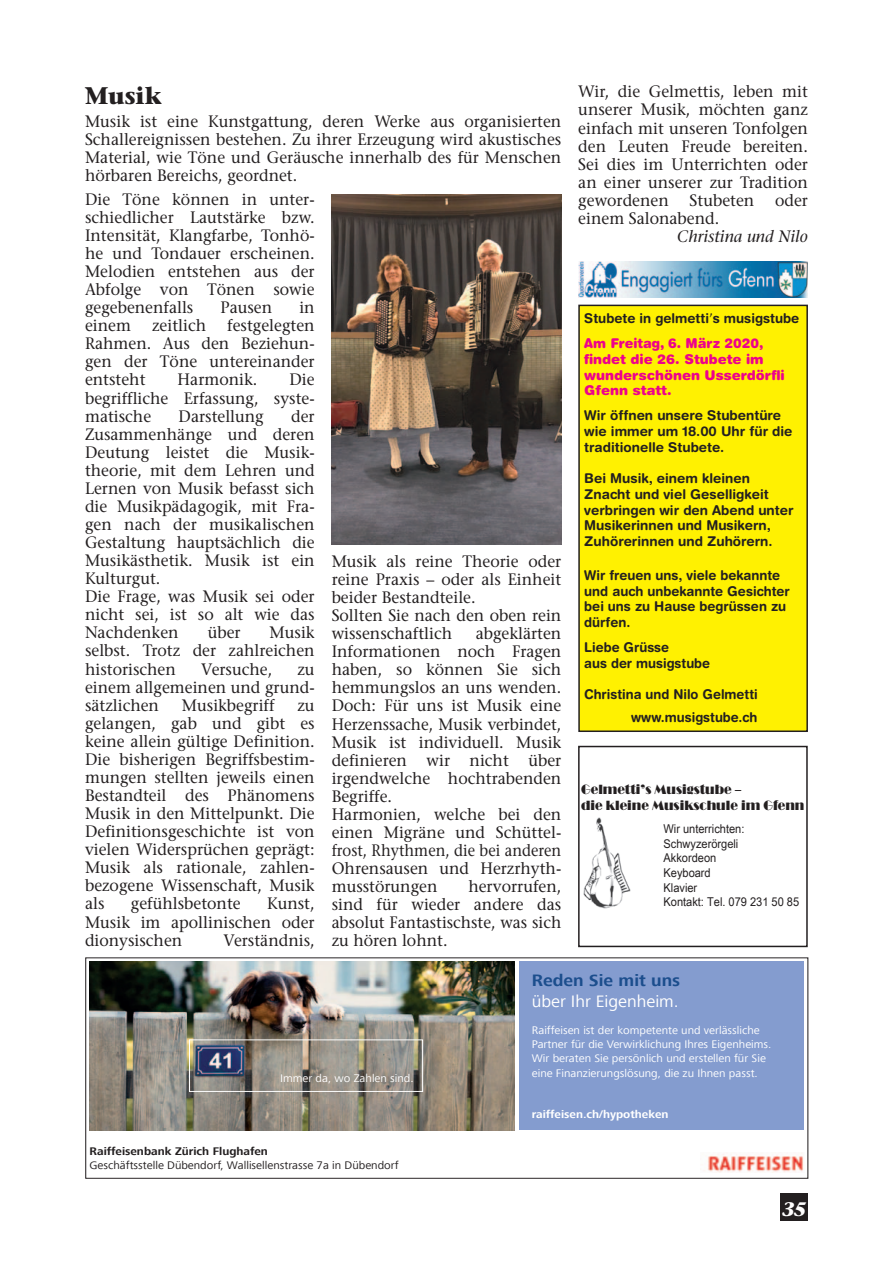
<style>
.page{position:relative;width:893px;height:1263px;background:#fff}
.page>*{position:absolute;margin:0;border:0;box-sizing:border-box;transform-origin:0 0}
.t1{font:700 24px "Stone Serif ITC";color:#231f20}
.t2{font:italic 700 19.5px "Stone Serif LT";color:#fff}
.t3{font:16.95px "Frutiger Next Com";color:#fff;scale:1.06 1}
.t4{font:700 16.95px "Frutiger Next Com";color:#1c4e8d;scale:1.06 1}
.t5{font:16.5px/18px "Stone Serif LT";color:#231f20;text-align:justify;scale:.96 1}
.t6{font:italic 16.5px "Stone Serif LT";color:#231f20}
.t7{font:13.95px/16px "Broadway";color:#231f20;scale:.91 1}
.t8{font:700 13.5px/15.8px "Helvetica Rounded LT Std";color:#231f20}
.t9{font:700 13.5px/15.8px "Helvetica Rounded LT Std";color:#231f20;scale:.96 1}
.t10{font:900 13.5px/15.8px "Helvetica Rounded LT Std";color:#ed028c}
.t11{font:12.15px/14.5px "Arial Unicode MS";color:#231f20;scale:.91 1}
.t12{font:12.15px "Arial";color:#231f20;scale:.91 1}
.t13{font:11.4px/14.2px "Frutiger Next Com";color:#fff;scale:1.06 1}
.t14{font:11.4px "Frutiger Next Com";color:#231f20;scale:1.06 1}
.t15{font:700 11.4px "Frutiger Next Com";color:#231f20;scale:1.06 1}
.t16{font:700 11.4px "Frutiger Next Com";color:#fff;scale:1.06 1}
.s1{font-family:"Stone Serif LT";font-weight:400}
.s2{font-weight:900;color:#ed028c}
.s3{font-family:"Calibri"}
</style>
<div class="page">
<div style="left:780px;top:1193px;width:28px;height:27px;background:#231f20"></div>
<div style="left:578px;top:305px;width:230px;height:427px;background:#fff101;border:2px solid #231f20"></div>
<img style="left:332px;top:194px;width:229px;height:350px">
<svg style="left:85px;top:957px;width:723px;height:221px"></svg>
<img style="left:700px;top:1152px;width:104px;height:20px">
<img style="left:90px;top:961px;width:425px;height:169px">
<div style="left:519px;top:961px;width:285px;height:169px;background:#849ccf"></div>
<div style="left:189px;top:1039px;width:234px;height:53px;border:1px solid #fff"></div>
<img style="left:578px;top:262px;width:230px;height:36px">
<div style="left:578px;top:746px;width:230px;height:201px;border:2px solid #231f20"></div>
<svg style="left:580px;top:781px;width:228px;height:133px"></svg>
<div style="left:580px;top:818px;width:62px;height:96px;background:#fff"></div>
<img style="left:583px;top:818px;width:48px;height:91px">
<p class="t5" style="left:578px;top:83px;width:241px">Wir, die Gelmettis, leben mit unserer Musik, möchten ganz einfach mit unseren Tonfolgen den Leuten Freude bereiten.<br>Sei dies im Unterrichten oder an einer unserer zur Tradition gewordenen</p>
<h1 class="t1" style="left:85px;top:80px;width:78px">Musik</h1>
<p class="t5" style="left:85px;top:112px;width:498px">Musik ist eine Kunstgattung, deren Werke aus organisierten Schallereignissen bestehen. Zu ihrer Erzeugung wird akustisches Material, wie Töne und Geräusche innerhalb des für Menschen hörbaren Bereichs, geordnet.</p>
<p class="t5" style="left:85px;top:190px;width:241px">Die Töne können in unter&shy;schiedlicher Lautstärke bzw.<br>Intensität, Klangfarbe, Tonhö&shy;he und Tondauer erscheinen.<br>Melodien entstehen aus der Abfolge von Tönen sowie gegebenenfalls</p>
<p class="t5" style="left:690px;top:191px;width:69px">Stubeten</p>
<p class="t5" style="left:775px;top:191px;width:36px">oder</p>
<p class="t5" style="left:578px;top:209px;width:148px">einem Salonabend.</p>
<p class="t6" style="left:677px;top:227px;width:132px">Christina und Nilo</p>
<p class="t5" style="left:221px;top:298px;width:55px">Pausen</p>
<p class="t5" style="left:299px;top:298px;width:17px">in</p>
<p class="t8" style="left:584px;top:306px;width:217px;line-height:24.8px">Stubete in gelmetti<span class="s1">’</span>s musigstube<br><span class="s2">Am Freitag, 6. März 2020,</span></p>
<p class="t10" style="left:584px;top:351px;width:202px">findet die 26. Stubete im wunderschönen Usserdörfli<br>Gfenn statt.</p>
<p class="t8" style="left:584px;top:407px;width:210px">Wir öffnen unsere Stubentüre wie immer um 18.00 Uhr für die traditionelle Stubete.</p>
<p class="t8" style="left:584px;top:470px;width:211px">Bei Musik, einem kleinen<br>Znacht und viel Geselligkeit verbringen wir den Abend unter<br>Musikerinnen und Musikern,<br>Zuhörerinnen und Zuhörern.</p>
<p class="t8" style="left:584px;top:567px;width:207px">Wir freuen uns, viele bekannte und auch unbekannte Gesichter bei uns zu Hause begrüssen zu dürfen.</p>
<p class="t9" style="left:584px;top:639px;width:133px">Liebe Grüsse<br>aus der musigstube</p>
<p class="t9" style="left:584px;top:682px;width:182px;line-height:23.2px;text-align:right">Christina und Nilo Gelmetti www.musigstube.ch</p>
<p class="t5" style="left:85px;top:316px;width:241px;text-indent:142px">festgelegten Rahmen. Aus den Beziehun&shy;gen der Töne untereinander entsteht</p>
<p class="t5" style="left:85px;top:316px;width:49px">einem</p>
<p class="t5" style="left:152px;top:316px;width:58px">zeitlich</p>
<p class="t5" style="left:178px;top:371px;width:85px">Harmonik.</p>
<p class="t5" style="left:85px;top:371px;width:241px;text-indent:204px">Die begriffliche Erfassung, syste&shy;matische</p>
<p class="t5" style="left:85px;top:407px;width:241px;text-align:left;text-indent:206px">der<br>Zusammenhänge und deren<br>Deutung leistet die Musik&shy;theorie, mit dem Lehren und<br>Lernen von Musik befasst sich die Musikpädagogik, mit Fra&shy;gen nach der musikalischen<br>Gestaltung hauptsächlich die<br>Musikästhetik. Musik ist ein<br>Kulturgut.<br>Die Frage, was Musik sei oder nicht sei, ist so alt wie das<br>Nachdenken</p>
<p class="t5" style="left:179px;top:407px;width:90px">Darstellung</p>
<p class="t5" style="left:332px;top:552px;width:241px;text-align:left">Musik als reine Theorie oder reine Praxis – oder als Einheit beider Bestandteile.<br>Sollten Sie nach den oben rein wissenschaftlich</p>
<p class="t5" style="left:85px;top:624px;width:241px;text-indent:185px">Musik selbst. Trotz der zahlreichen historischen</p>
<p class="t5" style="left:208px;top:624px;width:36px">über</p>
<p class="t5" style="left:332px;top:624px;width:241px;text-align:left;text-indent:144px">abgeklärten<br>Informationen noch Fragen haben, so können Sie sich hemmungslos an uns wenden.<br>Doch: Für uns ist Musik eine<br>Herzenssache, Musik verbindet,<br>Musik ist individuell. Musik definieren wir nicht über irgendwelche hochtrabenden<br>Begriffe.<br>Harmonien, welche bei den einen Migräne und Schüttel&shy;frost, Rhythmen, die bei anderen<br>Ohrensausen und Herzrhyth&shy;musstörungen</p>
<p class="t5" style="left:201px;top:660px;width:76px">Versuche,</p>
<p class="t5" style="left:85px;top:660px;width:241px;text-indent:212px">zu einem allgemeinen und grund&shy;sätzlichen</p>
<p class="t5" style="left:182px;top:696px;width:98px">Musikbegriff</p>
<p class="t5" style="left:85px;top:696px;width:241px;text-indent:212px">zu gelangen, gab und gibt es keine allein gültige Definition.<br>Die bisherigen Begriffsbestim&shy;mungen stellten jeweils einen Bestandteil des Phänomens Musik in den Mittelpunkt. Die Definitionsgeschichte ist von vielen Widersprüchen geprägt:<br>Musik als rationale, zahlen&shy;bezogene Wissenschaft, Musik als</p>
<p class="t7" style="left:581px;top:781px;width:247px">Gelmetti’s Musigstube <span class="s3">̶<br></span>die kleine Musikschule im Gfenn</p>
<p class="t11" style="left:663px;top:821px;width:91px">Wir unterrichten:</p>
<p class="t12" style="left:663px;top:836px;width:84px">Schwyzerörgeli</p>
<p class="t11" style="left:663px;top:851px;width:151px">Akkordeon<br>Keyboard<br>Klavier<br>Kontakt: Tel. 079 231 50 85</p>
<p class="t5" style="left:332px;top:877px;width:241px;text-indent:137px">hervorrufen, sind für wieder andere das absolut Fantastischste, was sich zu hören lohnt.</p>
<p class="t4" style="left:532px;top:970px;width:141px">Reden Sie mit uns</p>
<p class="t3" style="left:532px;top:992px;width:140px">über Ihr Eigenheim.</p>
<p class="t13" style="left:532px;top:1023px;width:228px">Raiffeisen ist der kompetente und verlässliche Partner für die Verwirklichung Ihres Eigenheims.<br>Wir beraten Sie persönlich und erstellen für Sie eine Finanzierungslösung, die zu Ihnen passt.</p>
<p class="t16" style="left:532px;top:1107px;width:131px">raiffeisen.ch/hypotheken</p>
<p class="t5" style="left:131px;top:895px;width:116px">gefühlsbetonte</p>
<p class="t5" style="left:85px;top:895px;width:241px;text-indent:182px">Kunst, Musik im apollinischen oder dionysischen</p>
<p class="t5" style="left:223px;top:931px;width:96px">Verständnis,</p>
<p class="t13" style="left:280px;top:1071px;width:128px">Immer da, wo Zahlen sind.</p>
<p class="t15" style="left:90px;top:1144px;width:170px">Raiffeisenbank Zürich Flughafen</p>
<p class="t14" style="left:90px;top:1158px;width:293px">Geschäftsstelle Dübendorf, Wallisellenstrasse 7a in Dübendorf</p>
<p class="t2" style="left:782px;top:1197px;width:25px">35</p>
</div>
